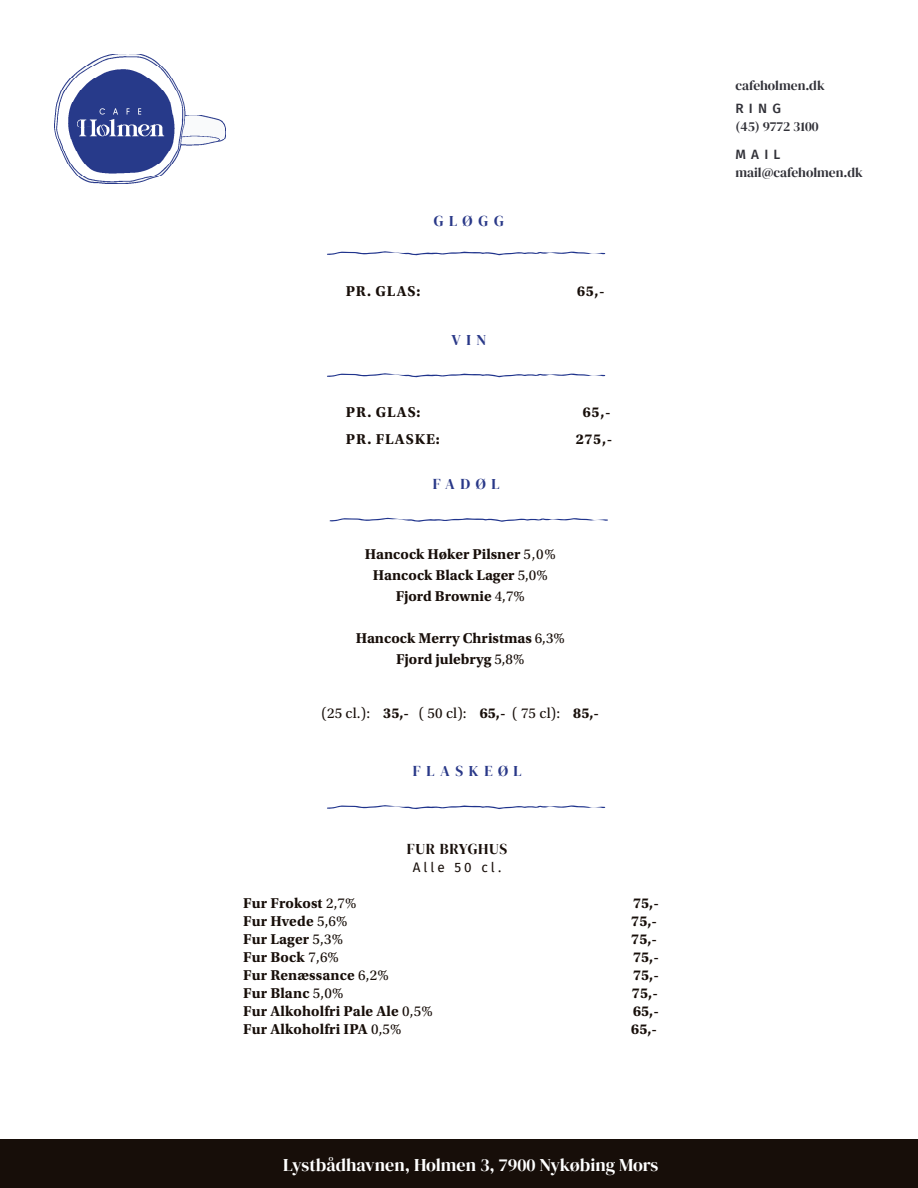
<style>
.page{position:relative;width:918px;height:1188px;background:#fff}
.page>*{position:absolute;margin:0;border:0;box-sizing:border-box;transform-origin:0 0}
.t1{font:18px "DM Serif Display";color:#fff}
.Menu_item{font:700 15px/21px "Utopia Std";letter-spacing:.01em;color:#170e09;text-align:center}
.Menu_item-2{font:15px "Utopia Std";letter-spacing:.01em;color:#170e09}
.Menu_Section{font:15px "DM Serif Display";letter-spacing:.37em;color:#293888}
.Menu_item-3{font:700 15px "Utopia Std";letter-spacing:.06em;color:#170e09}
.Menu_item-4{font:15px "DM Serif Display";letter-spacing:.035em;color:#170e09}
.t2{font:13.5px "DM Serif Display";color:#313138}
.Menu_item-5{font:13.5px "Fira Sans";letter-spacing:.225em;color:#170e09}
.t3{font:500 13.5px "Fira Sans";letter-spacing:.385em;color:#313138}
.s1{font-weight:400}
.s2{font-weight:700}
</style>
<div class="page">
<svg style="left:327px;top:373px;width:278px;height:5px"></svg>
<svg style="left:330px;top:518px;width:278px;height:4px"></svg>
<svg style="left:327px;top:251px;width:278px;height:5px"></svg>
<img style="left:54px;top:54px;width:172px;height:129px">
<div style="left:0;top:1140px;width:918px;height:48px;background:#170e09"></div>
<svg style="left:327px;top:805px;width:278px;height:4px"></svg>
<p class="Menu_Section" style="left:434px;top:212px;width:72px">GLØGG</p>
<p class="Menu_item" style="left:346px;top:281px;width:76px">PR. GLAS:</p>
<p class="Menu_item" style="left:577px;top:281px;width:29px">65,-</p>
<p class="Menu_Section" style="left:451px;top:331px;width:37px">VIN</p>
<p class="Menu_item" style="left:346px;top:401px;width:76px">PR. GLAS:</p>
<p class="Menu_item" style="left:583px;top:401px;width:29px">65,-</p>
<p class="Menu_item-3" style="left:346px;top:430px;width:96px">PR. FLASKE:</p>
<p class="Menu_item" style="left:576px;top:428px;width:38px">275,-</p>
<p class="Menu_Section" style="left:433px;top:475px;width:68px">FADØL</p>
<p class="Menu_item" style="left:365px;top:543px;width:192px">Hancock Høker Pilsner <span class="s1">5,0%</span></p>
<p class="Menu_item" style="left:373px;top:564px;width:176px">Hancock Black Lager <span class="s1">5,0%</span></p>
<p class="Menu_item" style="left:396px;top:585px;width:131px">Fjord Brownie <span class="s1">4,7%</span></p>
<p class="Menu_item" style="left:356px;top:627px;width:211px">Hancock Merry Christmas <span class="s1">6,3%<br></span>Fjord julebryg <span class="s1">5,8%</span></p>
<p class="Menu_item-2" style="left:322px;top:705px;width:279px">(25 cl.): <span class="s2">35,-</span> ( 50 cl): <span class="s2">65,-</span> ( 75 cl): <span class="s2">85,-</span></p>
<p class="Menu_Section" style="left:413px;top:762px;width:110px">FLASKEØL</p>
<p class="Menu_item-4" style="left:407px;top:840px;width:102px">FUR BRYGHUS</p>
<p class="Menu_item-5" style="left:413px;top:857px;width:90px">Alle 50 cl.</p>
<p class="Menu_item" style="left:243px;top:892px;width:115px">Fur Frokost <span class="s1">2,7%</span></p>
<p class="Menu_item" style="left:633px;top:892px;width:27px">75,-</p>
<p class="Menu_item" style="left:243px;top:910px;width:106px">Fur Hvede <span class="s1">5,6%</span></p>
<p class="Menu_item" style="left:631px;top:910px;width:27px">75,-</p>
<p class="Menu_item" style="left:243px;top:928px;width:101px">Fur Lager <span class="s1">5,3%</span></p>
<p class="Menu_item" style="left:631px;top:928px;width:27px">75,-</p>
<p class="Menu_item" style="left:243px;top:946px;width:97px">Fur Bock <span class="s1">7,6%</span></p>
<p class="Menu_item" style="left:633px;top:946px;width:27px">75,-</p>
<p class="Menu_item" style="left:243px;top:964px;width:147px">Fur Renæssance <span class="s1">6,2%</span></p>
<p class="Menu_item" style="left:633px;top:964px;width:27px">75,-</p>
<p class="Menu_item" style="left:243px;top:982px;width:102px">Fur Blanc <span class="s1">5,0%</span></p>
<p class="Menu_item" style="left:632px;top:982px;width:27px">75,-</p>
<p class="Menu_item" style="left:243px;top:1000px;width:191px">Fur Alkoholfri Pale Ale <span class="s1">0,5%</span></p>
<p class="Menu_item" style="left:633px;top:1000px;width:27px">65,-</p>
<p class="Menu_item" style="left:243px;top:1018px;width:160px">Fur Alkoholfri IPA <span class="s1">0,5%</span></p>
<p class="Menu_item" style="left:631px;top:1018px;width:27px">65,-</p>
<p class="t1" style="left:283px;top:1154px;width:377px">Lystbådhavnen, Holmen 3, 7900 Nykøbing Mors</p>
<p class="t2" style="left:735px;top:77px;width:91px">cafeholmen.dk</p>
<p class="t3" style="left:736px;top:97px;width:47px">RING</p>
<p class="t2" style="left:735px;top:118px;width:85px">(45) 9772 3100</p>
<p class="t3" style="left:736px;top:144px;width:46px">MAIL</p>
<p class="t2" style="left:735px;top:165px;width:129px">mail@cafeholmen.dk</p>
</div>
